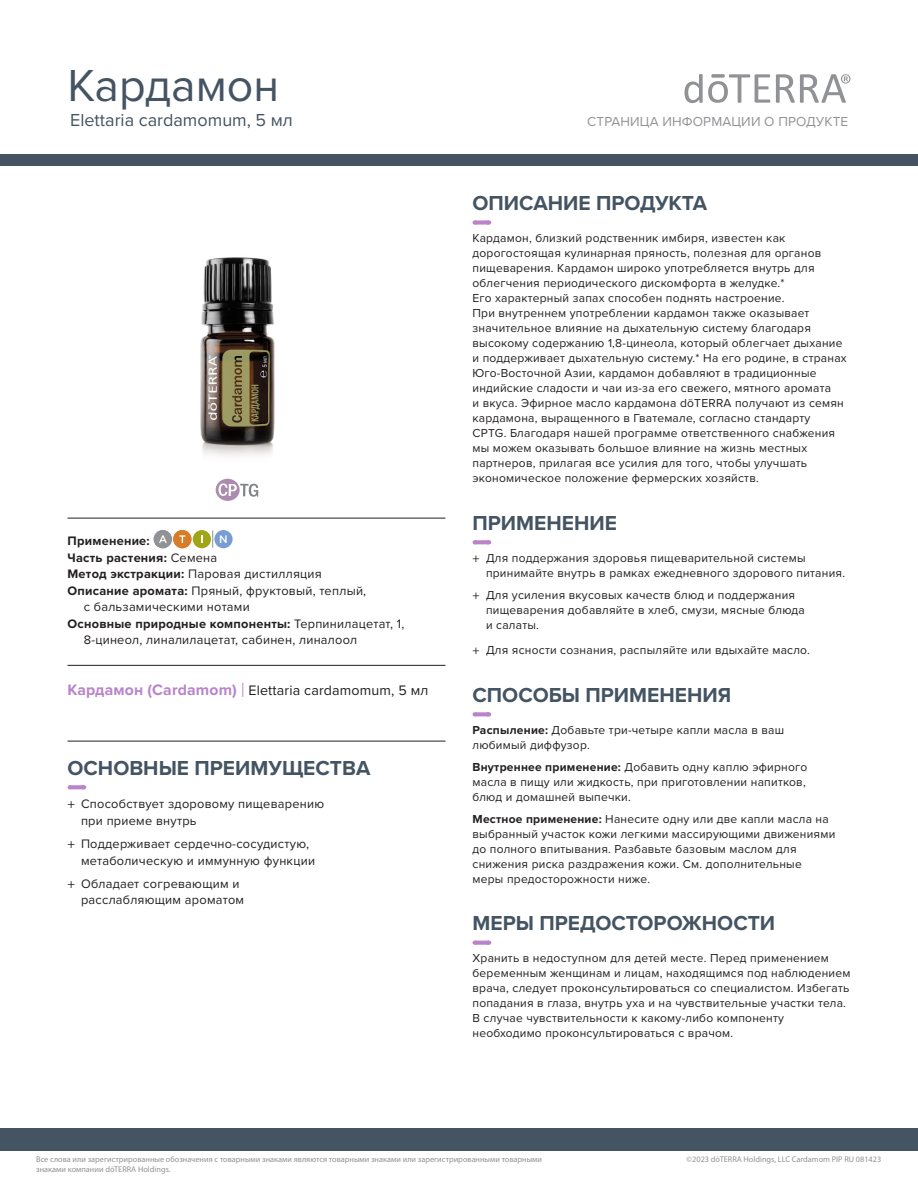
<style>
.page{position:relative;width:918px;height:1188px;background:#fff}
.page>*{position:absolute;margin:0;border:0;box-sizing:border-box;transform-origin:0 0}
.Main_Title{font:46.5px "Proxima Nova";color:#445463}
.Header__Sanctuary_dash{font:700 21px "Proxima Nova";color:#445463}
.Product_Descriptor_Title{font:18px "Proxima Nova";color:#445463}
.Tag_Title_Roman__Top_Rule{font:14.25px "Proxima Nova";letter-spacing:.01em;color:#231f20}
.t1{font:13.5px "Proxima Nova";letter-spacing:.01em;color:#919295}
.Oil_Attributes_Panel{font:12.75px/16.5px "Proxima Nova";letter-spacing:.02em;color:#231f20}
.Oil_Attributes_Panel-2{font:700 12.75px "Proxima Nova";letter-spacing:.02em;color:#231f20}
.Oil_Attributes_Top___Rule{font:700 12.75px "Proxima Nova";letter-spacing:.02em;color:#231f20}
.Body{font:12px/15px "Proxima Nova";letter-spacing:.02em;color:#231f20}
.See_Additional_precautions{font:12px/15px "Proxima Nova";letter-spacing:.02em;color:#231f20}
.Table_names{font:500 10.8px "Gotham";color:#fff}
.Footer_Left{font:8.25px/9.9px "Myriad Pro";color:#919295}
.Footer_Right{font:8.25px "Myriad Pro";color:#919295}
.s1{font-weight:400}
.s2{font-weight:700}
.s3{font-weight:700;font-size:15.75px;color:#b984ca}
.s4{font-family:"Raleway";font-size:15.75px;color:#b984ca}
.s5{font-family:"Myriad Pro"}
</style>
<div class="page">
<div style="left:0;top:155px;width:918px;height:11px;background:#445463"></div>
<div style="left:0;top:1128px;width:918px;height:23px;background:#445463"></div>
<svg style="left:776px;top:74px;width:74px;height:29px"></svg>
<svg style="left:684px;top:74px;width:86px;height:29px"></svg>
<hr style="left:68px;top:518px;width:378px;height:1px;background:#231f20">
<hr style="left:68px;top:665px;width:378px;height:1px;background:#231f20">
<hr style="left:68px;top:741px;width:378px;height:1px;background:#231f20">
<svg style="left:70px;top:785px;width:14px;height:4px"></svg>
<svg style="left:475px;top:220px;width:14px;height:5px"></svg>
<svg style="left:475px;top:540px;width:14px;height:4px"></svg>
<svg style="left:475px;top:712px;width:14px;height:4px"></svg>
<svg style="left:475px;top:941px;width:14px;height:4px"></svg>
<img style="left:200px;top:257px;width:75px;height:240px">
<svg style="left:216px;top:479px;width:42px;height:22px"></svg>
<svg style="left:212px;top:531px;width:1px;height:17px"></svg>
<div style="left:154px;top:530px;width:18px;height:18px;background:#919295;border-radius:50%"></div>
<svg style="left:159px;top:535px;width:8px;height:8px"></svg>
<div style="left:173px;top:530px;width:19px;height:18px;background:#d77c29;border-radius:50%"></div>
<svg style="left:179px;top:535px;width:6px;height:8px"></svg>
<div style="left:193px;top:530px;width:18px;height:18px;background:#9ea615;border-radius:50%"></div>
<svg style="left:201px;top:535px;width:2px;height:8px"></svg>
<div style="left:214px;top:530px;width:19px;height:18px;background:#799cd1;border-radius:50%"></div>
<p class="Main_Title" style="left:68px;top:50px;width:213px">Кардамон</p>
<p class="Product_Descriptor_Title" style="left:70px;top:107px;width:224px">Elettaria cardamomum, 5 мл</p>
<p class="Table_names" style="left:219px;top:532px;width:10px">N</p>
<p class="Oil_Attributes_Top___Rule" style="left:68px;top:532px;width:84px">Применение:</p>
<p class="Oil_Attributes_Panel-2" style="left:68px;top:548px;width:151px">Часть растения: <span class="s1">Семена</span></p>
<p class="Oil_Attributes_Panel" style="left:68px;top:565px;width:256px"><span class="s2">Метод экстракции:</span> Паровая дистилляция</p>
<p class="Oil_Attributes_Panel" style="left:84px;top:582px;width:284px;text-indent:-16px"><span class="s2">Описание аромата:</span> Пряный, фруктовый, теплый, с бальзамическими нотами</p>
<p class="Oil_Attributes_Panel" style="left:84px;top:615px;width:322px;text-indent:-16px"><span class="s2">Основные природные компоненты:</span> Терпинилацетат, 1,<br>8-цинеол, линалилацетат, сабинен, линалоол</p>
<p class="Tag_Title_Roman__Top_Rule" style="left:68px;top:679px;width:362px"><span class="s3">Кардамон (Cardamom)</span> <span class="s4">|</span> Elettaria cardamomum, 5 мл</p>
<p class="Header__Sanctuary_dash" style="left:68px;top:752px;width:304px">ОСНОВНЫЕ ПРЕИМУЩЕСТВА</p>
<p class="Oil_Attributes_Panel" style="left:81px;top:795px;width:245px;text-indent:-14px"><span class="s5">+</span> Способствует здоровому пищеварению при приеме внутрь</p>
<p class="Oil_Attributes_Panel" style="left:81px;top:835px;width:236px;text-indent:-14px"><span class="s5">+</span> Поддерживает сердечно-сосудистую, метаболическую и иммунную функции</p>
<p class="Oil_Attributes_Panel" style="left:81px;top:875px;width:165px;text-indent:-14px"><span class="s5">+</span> Обладает согревающим и расслабляющим ароматом</p>
<p class="t1" style="left:587px;top:112px;width:263px">СТРАНИЦА ИНФОРМАЦИИ О ПРОДУКТЕ</p>
<p class="Header__Sanctuary_dash" style="left:472px;top:188px;width:236px">ОПИСАНИЕ ПРОДУКТА</p>
<p class="Body" style="left:472px;top:230px;width:376px">Кардамон, близкий родственник имбиря, известен как дорогостоящая кулинарная пряность, полезная для органов пищеварения. Кардамон широко употребляется внутрь для облегчения периодического дискомфорта в желудке.*<br>Его характерный запах способен поднять настроение.<br>При внутреннем употреблении кардамон также оказывает значительное влияние на дыхательную систему благодаря высокому содержанию 1,8-цинеола, который облегчает дыхание и поддерживает дыхательную систему.* На его родине, в странах Юго-Восточной Азии, кардамон добавляют в традиционные индийские сладости и чаи из-за его свежего, мятного аромата<br>и вкуса. Эфирное масло кардамона dōTERRA получают из семян кардамона, выращенного в Гватемале, согласно стандарту CPTG. Благодаря нашей программе ответственного снабжения мы можем оказывать большое влияние на жизнь местных партнеров, прилагая все усилия для того, чтобы улучшать экономическое положение фермерских хозяйств.</p>
<p class="Header__Sanctuary_dash" style="left:472px;top:507px;width:146px">ПРИМЕНЕНИЕ</p>
<p class="Body" style="left:486px;top:550px;width:361px;text-indent:-14px"><span class="s5">+</span> Для поддержания здоровья пищеварительной системы принимайте внутрь в рамках ежедневного здорового питания.</p>
<p class="Body" style="left:486px;top:587px;width:320px;text-indent:-14px"><span class="s5">+</span> Для усиления вкусовых качеств блюд и поддержания пищеварения добавляйте в хлеб, смузи, мясные блюда и салаты.</p>
<p class="Body" style="left:472px;top:642px;width:339px"><span class="s5">+</span> Для ясности сознания, распыляйте или вдыхайте масло.</p>
<p class="Header__Sanctuary_dash" style="left:472px;top:679px;width:260px">СПОСОБЫ ПРИМЕНЕНИЯ</p>
<p class="See_Additional_precautions" style="left:472px;top:722px;width:313px"><span class="s2">Распыление:</span> Добавьте три-четыре капли масла в ваш любимый диффузор.</p>
<p class="See_Additional_precautions" style="left:473px;top:759px;width:336px;text-align:justify"><span class="s2">Внутреннее применение:</span> Добавить одну каплю эфирного масла в пищу или жидкость, при приготовлении напитков, блюд и домашней выпечки.</p>
<p class="See_Additional_precautions" style="left:473px;top:811px;width:364px"><span class="s2">Местное применение:</span> Нанесите одну или две капли масла на выбранный участок кожи легкими массирующими движениями до полного впитывания. Разбавьте базовым маслом для снижения риска раздражения кожи. См. дополнительные меры предосторожности ниже.</p>
<p class="Header__Sanctuary_dash" style="left:473px;top:908px;width:304px">МЕРЫ ПРЕДОСТОРОЖНОСТИ</p>
<p class="Body" style="left:473px;top:950px;width:380px">Хранить в недоступном для детей месте. Перед применением беременным женщинам и лицам, находящимся под наблюдением врача, следует проконсультироваться со специалистом. Избегать попадания в глаза, внутрь уха и на чувствительные участки тела.<br>В случае чувствительности к какому-либо компоненту необходимо проконсультироваться с врачом.</p>
<p class="Footer_Left" style="left:36px;top:1154px;width:507px">Все слова или зарегистрированные обозначения с товарными знаками являются товарными знаками или зарегистрированными товарными знаками компании dōTERRA Holdings.</p>
<p class="Footer_Right" style="left:687px;top:1154px;width:196px">©2023 dōTERRA Holdings, LLC Cardamom PIP RU 081423</p>
</div>
